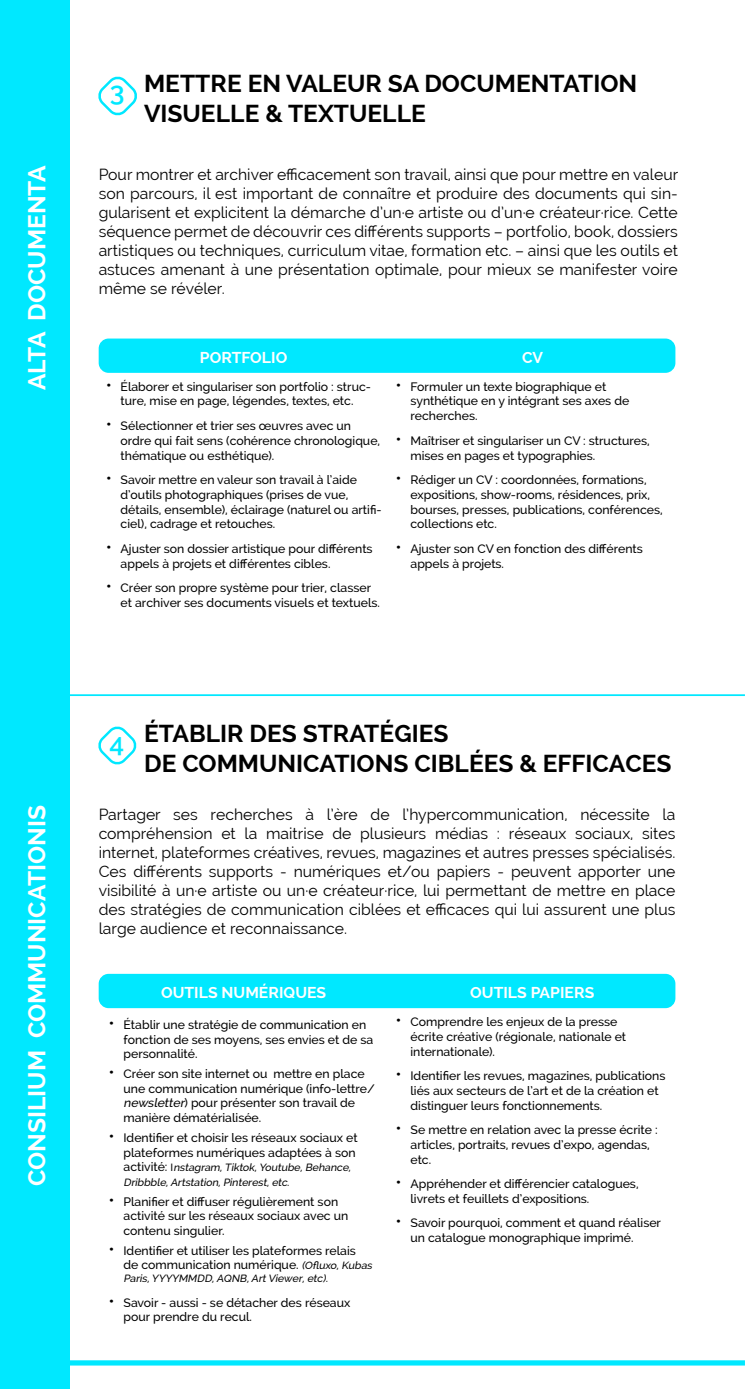
<style>
.page{position:relative;width:745px;height:1389px;background:#fff}
.page>*{position:absolute;margin:0;border:0;box-sizing:border-box;transform-origin:0 0}
.t1{font:600 26.78px "Raleway";color:#00e8ff}
.t2{font:600 26.25px "Raleway";color:#00e8ff}
.t3{font:700 24.5px/29.4px "Raleway";color:#000}
.t4{font:700 24.5px "Raleway";color:#fff}
.t5{font:15.75px/18.9px "Raleway";color:#000;text-align:justify}
.t6{font:700 15.75px "Raleway";color:#fff}
.t7{font:500 12.25px/14.7px "Raleway";color:#000}
.t8{font:italic 500 10.5px/14.7px "Raleway";color:#000}
.s1{font-weight:400;font-size:17.5px}
.s2{font-style:italic}
.s3{font-style:normal;font-size:12.25px}
.s4{font-style:normal}
.s5{font-style:italic;font-size:10.5px}
</style>
<div class="page">
<div style="left:0;top:0;width:69px;height:1389px;background:#00e8ff"></div>
<div style="left:99px;top:339px;width:576px;height:34px;background:#00e8ff;border-radius:10px"></div>
<div style="left:99px;top:974px;width:576px;height:34px;background:#00e8ff;border-radius:10px"></div>
<hr style="left:69px;top:694px;width:675px;height:2px;background:#00e8ff">
<div style="left:69px;top:1360px;width:675px;height:6px;background:#00e8ff"></div>
<svg style="left:98px;top:76px;width:39px;height:40px"></svg>
<svg style="left:98px;top:726px;width:39px;height:39px"></svg>
<h3 class="t4" style="left:23px;top:390px;width:226px;rotate:-90deg">ALTA DOCUMENTA</h3>
<h3 class="t4" style="left:23px;top:1186px;width:382px;rotate:-90deg">CONSILIUM COMMUNICATIONIS</h3>
<h1 class="t1" style="left:110px;top:76px;width:16px">3</h1>
<h3 class="t3" style="left:144px;top:69px;width:494px">METTRE EN VALEUR SA DOCUMENTATION<br>VISUELLE &amp; TEXTUELLE</h3>
<p class="t5" style="left:99px;top:165px;width:580px">Pour montrer et archiver efficacement son travail, ainsi que pour mettre en valeur son parcours, il est important de connaître et produire des documents qui sin&shy;gularisent et explicitent la démarche d’un·e artiste ou d’un·e créateur·rice. Cette séquence permet de découvrir ces différents supports – portfolio, book, dossiers artistiques ou techniques, curriculum vitae, formation etc. – ainsi que les outils et astuces amenant à une présentation optimale, pour mieux se manifester voire même se révéler.</p>
<p class="t6" style="left:200px;top:348px;width:89px">PORTFOLIO</p>
<p class="t6" style="left:521px;top:348px;width:22px">CV</p>
<p class="t7" style="left:106px;top:379px;width:266px;text-align:center"><span class="s1">•</span> Élaborer et singulariser son portfolio : struc&shy;ture, mise en page, légendes, textes, etc.</p>
<p class="t7" style="left:120px;top:418px;width:261px;text-indent:-15px"><span class="s1">•</span> Sélectionner et trier ses œuvres avec un ordre qui fait sens (cohérence chronologique, thématique ou esthétique).</p>
<p class="t7" style="left:120px;top:472px;width:262px;text-indent:-15px"><span class="s1">•</span> Savoir mettre en valeur son travail à l’aide d’outils photographiques (prises de vue, détails, ensemble), éclairage (naturel ou artifi&shy;ciel), cadrage et retouches.</p>
<p class="t7" style="left:120px;top:541px;width:253px;text-indent:-15px"><span class="s1">•</span> Ajuster son dossier artistique pour différents appels à projets et différentes cibles.</p>
<p class="t7" style="left:120px;top:581px;width:261px;text-indent:-15px"><span class="s1">•</span> Créer son propre système pour trier, classer et archiver ses documents visuels et textuels.</p>
<p class="t7" style="left:410px;top:379px;width:220px;text-indent:-15px"><span class="s1">•</span> Formuler un texte biographique et synthétique en y intégrant ses axes de recherches.</p>
<p class="t7" style="left:410px;top:433px;width:241px;text-indent:-15px"><span class="s1">•</span> Maîtriser et singulariser un CV : structures, mises en pages et typographies.</p>
<p class="t7" style="left:410px;top:472px;width:253px;text-indent:-15px"><span class="s1">•</span> Rédiger un CV : coordonnées, formations, expositions, show-rooms, résidences, prix, bourses, presses, publications, conférences, collections etc.</p>
<p class="t7" style="left:410px;top:541px;width:234px;text-indent:-15px"><span class="s1">•</span> Ajuster son CV en fonction des différents appels à projets.</p>
<h2 class="t2" style="left:110px;top:728px;width:16px">4</h2>
<h3 class="t3" style="left:144px;top:719px;width:528px">ÉTABLIR DES STRATÉGIES<br>DE COMMUNICATIONS CIBLÉES &amp; EFFICACES</h3>
<p class="t5" style="left:99px;top:805px;width:578px">Partager ses recherches à l’ère de l’hypercommunication, nécessite la compréhension et la maitrise de plusieurs médias : réseaux sociaux, sites internet, plateformes créatives, revues, magazines et autres presses spécialisés.<br>Ces différents supports - numériques et/ou papiers - peuvent apporter une visibilité à un·e artiste ou un·e créateur·rice, lui permettant de mettre en place des stratégies de communication ciblées et efficaces qui lui assurent une plus large audience et reconnaissance.</p>
<p class="t6" style="left:161px;top:984px;width:166px">OUTILS NUMÉRIQUES</p>
<p class="t6" style="left:470px;top:984px;width:126px">OUTILS PAPIERS</p>
<p class="t7" style="left:123px;top:1017px;width:251px;text-indent:-15px"><span class="s1">•</span> Établir une stratégie de communication en fonction de ses moyens, ses envies et de sa personnalité.</p>
<p class="t7" style="left:123px;top:1066px;width:253px;text-indent:-15px"><span class="s1">•</span> Créer son site internet ou mettre en place une communication numérique (info-lettre/ <span class="s2">newsletter</span>) pour présenter son travail de manière dématérialisée.</p>
<p class="t7" style="left:108px;top:1130px;width:250px;text-align:right"><span class="s1">•</span> Identifier et choisir les réseaux sociaux et plateformes numériques adaptées à son</p>
<p class="t8" style="left:123px;top:1160px;width:231px"><span class="s3">a c t i v i t é :</span> <span class="s4">I</span> nstagram,Tiktok,Youtube,Behance,<br>Dribbble,Artstation,Pinterest,etc.</p>
<p class="t7" style="left:123px;top:1194px;width:226px;text-indent:-15px"><span class="s1">•</span> Planifier et diffuser régulièrement son activité sur les réseaux sociaux avec un contenu singulier.</p>
<p class="t7" style="left:123px;top:1243px;width:252px;text-indent:-15px"><span class="s1">•</span> Identifier et utiliser les plateformes relais<br>de communication numérique. <span class="s5">(Ofluxo,Kubas</span></p>
<p class="t8" style="left:123px;top:1271px;width:208px">Paris,YYYYMMDD,AQNB,ArtViewer,etc).</p>
<p class="t7" style="left:123px;top:1295px;width:228px;text-indent:-15px"><span class="s1">•</span> Savoir - aussi - se détacher des réseaux pour prendre du recul.</p>
<p class="t7" style="left:410px;top:1014px;width:217px;text-indent:-15px"><span class="s1">•</span> Comprendre les enjeux de la presse écrite créative (régionale, nationale et internationale).</p>
<p class="t7" style="left:410px;top:1068px;width:256px;text-indent:-15px"><span class="s1">•</span> Identifier les revues, magazines, publications liés aux secteurs de l’art et de la création et distinguer leurs fonctionnements.</p>
<p class="t7" style="left:410px;top:1122px;width:249px;text-indent:-15px"><span class="s1">•</span> Se mettre en relation avec la presse écrite : articles, portraits, revues d’expo, agendas, etc.</p>
<p class="t7" style="left:410px;top:1176px;width:229px;text-indent:-15px"><span class="s1">•</span> Appréhender et différencier catalogues, livrets et feuillets d’expositions.</p>
<p class="t7" style="left:410px;top:1216px;width:252px;text-indent:-15px"><span class="s1">•</span> Savoir pourquoi, comment et quand réaliser un catalogue monographique imprimé.</p>
</div>
